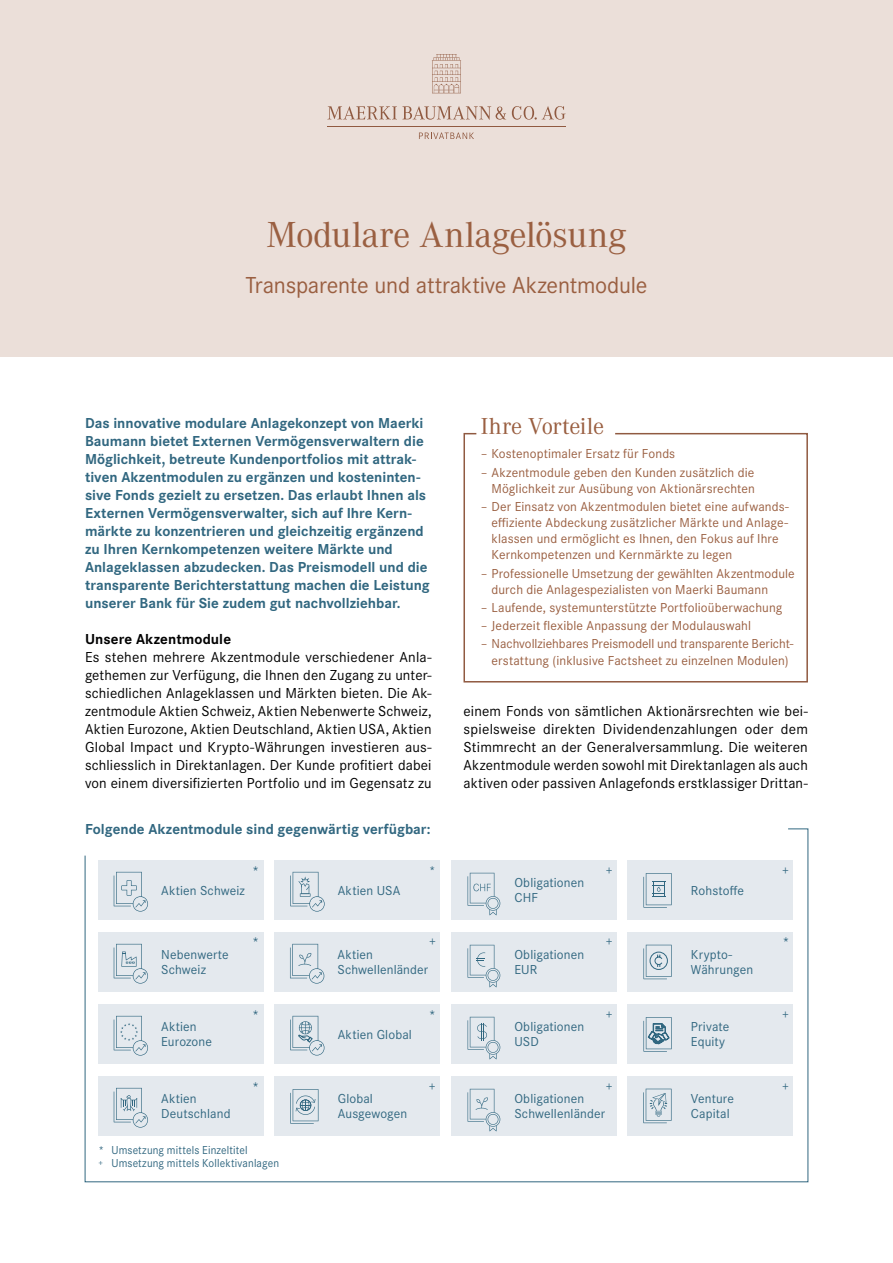
<style>
.page{position:relative;width:893px;height:1263px;background:#fff}
.page>*{position:absolute;margin:0;border:0;box-sizing:border-box;transform-origin:0 0}
.Headline_25pt_CorA_R{font:37.5px "Corporate A";letter-spacing:-.01em;color:#9a5f41}
.Headline_25pt_CorA_R-2{font:24px "Corporate S";letter-spacing:-.01em;color:#9a5f41}
.CorpA_16pt_bronze{font:24px "Corporate A";letter-spacing:-.005em;color:#9a5f41}
.Lauftext_10pt_CorS_R{font:15px/18px "Corporate S";letter-spacing:.01em;color:#000001;text-align:justify}
.Lead_10pt_CorS_Bold{font:700 15px/18px "Corporate S";color:#316780}
.Bold_blau{font:700 15px "Corporate S";color:#316780}
.Lauftext_10pt_CorS_R-2{font:700 15px "Corporate S";letter-spacing:.01em;color:#000001}
.Stern{font:15px "Corporate S";color:#316780;scale:.95 1}
.Kasten_EZ_2_5{font:13.5px/16.2px "Corporate S";letter-spacing:.01em;color:#9a5f41}
.Kaste_copy_9pt_ZaB_1{font:13.5px/15px "Corporate S";letter-spacing:.01em;color:#316780}
.Kaste_copy_9pt_ZaB_1-2{font:13.5px "Corporate S";letter-spacing:.01em;color:#316780;scale:.95 1}
.t1{font:12px "Corporate S";letter-spacing:.015em;color:#316780;scale:.95 1}
.s1{font-size:9px}
</style>
<div class="page">
<div style="left:0;top:0;width:893px;height:356px;background:#ebdfd9"></div>
<hr style="left:327px;top:126px;width:239px;height:1px;background:#905a41">
<svg style="left:327px;top:106px;width:179px;height:14px"></svg>
<svg style="left:512px;top:106px;width:54px;height:14px"></svg>
<svg style="left:432px;top:54px;width:29px;height:39px"></svg>
<svg style="left:419px;top:132px;width:55px;height:7px"></svg>
<svg style="left:84px;top:828px;width:725px;height:354px"></svg>
<svg style="left:463px;top:432px;width:345px;height:251px"></svg>
<div style="left:98px;top:860px;width:166px;height:60px;background:#e4e9ee"></div>
<svg style="left:114px;top:872px;width:34px;height:39px"></svg>
<div style="left:451px;top:860px;width:166px;height:60px;background:#e4e9ee"></div>
<svg style="left:468px;top:873px;width:32px;height:42px"></svg>
<div style="left:274px;top:1076px;width:166px;height:60px;background:#e4e9ee"></div>
<svg style="left:290px;top:1089px;width:28px;height:35px"></svg>
<div style="left:451px;top:932px;width:166px;height:60px;background:#e4e9ee"></div>
<svg style="left:468px;top:945px;width:32px;height:42px"></svg>
<div style="left:628px;top:860px;width:165px;height:60px;background:#e4e9ee"></div>
<svg style="left:643px;top:873px;width:29px;height:35px"></svg>
<div style="left:98px;top:1076px;width:166px;height:60px;background:#e4e9ee"></div>
<svg style="left:114px;top:1088px;width:34px;height:39px"></svg>
<div style="left:451px;top:1004px;width:166px;height:60px;background:#e4e9ee"></div>
<svg style="left:468px;top:1017px;width:32px;height:42px"></svg>
<div style="left:98px;top:932px;width:166px;height:60px;background:#e4e9ee"></div>
<svg style="left:114px;top:944px;width:34px;height:39px"></svg>
<div style="left:274px;top:860px;width:166px;height:60px;background:#e4e9ee"></div>
<div style="left:451px;top:1076px;width:166px;height:60px;background:#e4e9ee"></div>
<svg style="left:468px;top:1089px;width:32px;height:42px"></svg>
<div style="left:274px;top:932px;width:166px;height:60px;background:#e4e9ee"></div>
<svg style="left:290px;top:944px;width:34px;height:39px"></svg>
<div style="left:98px;top:1004px;width:166px;height:60px;background:#e4e9ee"></div>
<svg style="left:114px;top:1016px;width:34px;height:39px"></svg>
<div style="left:274px;top:1004px;width:166px;height:60px;background:#e4e9ee"></div>
<svg style="left:290px;top:1016px;width:34px;height:39px"></svg>
<div style="left:628px;top:932px;width:165px;height:59px;background:#e4e9ee"></div>
<div style="left:628px;top:1004px;width:165px;height:60px;background:#e4e9ee"></div>
<div style="left:628px;top:1076px;width:165px;height:60px;background:#e4e9ee"></div>
<svg style="left:643px;top:945px;width:29px;height:34px"></svg>
<svg style="left:643px;top:1017px;width:29px;height:35px"></svg>
<svg style="left:643px;top:1089px;width:29px;height:34px"></svg>
<svg style="left:290px;top:872px;width:35px;height:39px"></svg>
<p class="Headline_25pt_CorA_R" style="left:266px;top:214px;width:362px">Modulare Anlagelösung</p>
<p class="Headline_25pt_CorA_R-2" style="left:245px;top:272px;width:404px">Transparente und attraktive Akzentmodule</p>
<p class="Lead_10pt_CorS_Bold" style="left:85px;top:414px;width:346px">Das innovative modulare Anlagekonzept von Maerki Baumann bietet Externen Vermögensverwaltern die Möglichkeit, betreute Kundenportfolios mit attrak&shy;tiven Akzentmodulen zu ergänzen und kosteninten&shy;sive Fonds gezielt zu ersetzen. Das erlaubt Ihnen als Externen Vermögensverwalter, sich auf Ihre Kern&shy;märkte zu konzentrieren und gleichzeitig ergänzend zu Ihren Kernkompetenzen weitere Märkte und Anlageklassen abzudecken. Das Preismodell und die transparente Berichterstattung machen die Leistung unserer Bank für Sie zudem gut nachvollziehbar.</p>
<p class="Lauftext_10pt_CorS_R-2" style="left:85px;top:630px;width:148px">Unsere Akzentmodule</p>
<p class="Lauftext_10pt_CorS_R" style="left:85px;top:648px;width:348px">Es stehen mehrere Akzentmodule verschiedener Anla&shy;gethemen zur Verfügung, die Ihnen den Zugang zu unter&shy;schiedlichen Anlageklassen und Märkten bieten. Die Ak&shy;zentmodule Aktien Schweiz, Aktien Nebenwerte Schweiz, Aktien Eurozone, Aktien Deutschland, Aktien USA, Aktien Global Impact und Krypto-Währungen investieren aus&shy;schliesslich in Direktanlagen. Der Kunde profitiert dabei von einem diversifizierten Portfolio und im Gegensatz zu</p>
<p class="Bold_blau" style="left:85px;top:821px;width:347px">Folgende Akzentmodule sind gegenwärtig verfügbar:</p>
<p class="CorpA_16pt_bronze" style="left:481px;top:412px;width:125px">Ihre Vorteile</p>
<p class="Kasten_EZ_2_5" style="left:481px;top:446px;width:196px">– Kostenoptimaler Ersatz für Fonds</p>
<p class="Kasten_EZ_2_5" style="left:481px;top:464px;width:276px;text-align:right">– Akzentmodule geben den Kunden zusätzlich die<br>Möglichkeit zur Ausübung von Aktionärsrechten</p>
<p class="Kasten_EZ_2_5" style="left:492px;top:498px;width:299px;text-indent:-11px">– Der Einsatz von Akzentmodulen bietet eine aufwands&shy;effiziente Abdeckung zusätzlicher Märkte und Anlage&shy;klassen und ermöglicht es Ihnen, den Fokus auf Ihre Kernkompetenzen und Kernmärkte zu legen</p>
<p class="Kasten_EZ_2_5" style="left:492px;top:565px;width:305px;text-indent:-11px">– Professionelle Umsetzung der gewählten Akzentmodule durch die Anlagespezialisten von Maerki Baumann</p>
<p class="Kasten_EZ_2_5" style="left:481px;top:599px;width:303px">– Laufende, systemunterstützte Portfolioüberwachung</p>
<p class="Kasten_EZ_2_5" style="left:481px;top:618px;width:272px">– Jederzeit flexible Anpassung der Modulauswahl</p>
<p class="Kasten_EZ_2_5" style="left:481px;top:636px;width:314px;text-align:center">– Nachvollziehbares Preismodell und transparente Bericht&shy;erstattung (inklusive Factsheet zu einzelnen Modulen)</p>
<p class="Lauftext_10pt_CorS_R" style="left:463px;top:702px;width:346px">einem Fonds von sämtlichen Aktionärsrechten wie bei&shy;spielsweise direkten Dividendenzahlungen oder dem Stimmrecht an der Generalversammlung. Die weiteren Akzentmodule werden sowohl mit Direktanlagen als auch aktiven oder passiven Anlagefonds erstklassiger Drittan-</p>
<p class="Kaste_copy_9pt_ZaB_1" style="left:161px;top:883px;width:85px">Aktien Schweiz</p>
<p class="Kaste_copy_9pt_ZaB_1-2" style="left:429px;top:862px;width:8px">*</p>
<p class="Stern" style="left:252px;top:862px;width:9px">*</p>
<p class="Kaste_copy_9pt_ZaB_1-2" style="left:606px;top:862px;width:9px">+</p>
<p class="Kaste_copy_9pt_ZaB_1-2" style="left:782px;top:862px;width:9px">+</p>
<p class="Kaste_copy_9pt_ZaB_1" style="left:338px;top:883px;width:64px">Aktien USA</p>
<p class="Kaste_copy_9pt_ZaB_1" style="left:514px;top:875px;width:71px">Obligationen</p>
<p class="Kaste_copy_9pt_ZaB_1" style="left:514px;top:890px;width:25px">CHF</p>
<p class="Kaste_copy_9pt_ZaB_1" style="left:691px;top:883px;width:55px">Rohstoffe</p>
<p class="Stern" style="left:252px;top:934px;width:9px">*</p>
<p class="Kaste_copy_9pt_ZaB_1-2" style="left:429px;top:934px;width:9px">+</p>
<p class="Kaste_copy_9pt_ZaB_1-2" style="left:606px;top:934px;width:9px">+</p>
<p class="Stern" style="left:782px;top:934px;width:9px">*</p>
<p class="Kaste_copy_9pt_ZaB_1" style="left:161px;top:947px;width:69px">Nebenwerte</p>
<p class="Kaste_copy_9pt_ZaB_1" style="left:161px;top:962px;width:46px">Schweiz</p>
<p class="Kaste_copy_9pt_ZaB_1" style="left:337px;top:947px;width:37px">Aktien</p>
<p class="Kaste_copy_9pt_ZaB_1" style="left:337px;top:962px;width:92px">Schwellenländer</p>
<p class="Kaste_copy_9pt_ZaB_1" style="left:514px;top:947px;width:71px">Obligationen</p>
<p class="Kaste_copy_9pt_ZaB_1" style="left:514px;top:962px;width:24px">EUR</p>
<p class="Kaste_copy_9pt_ZaB_1" style="left:691px;top:947px;width:64px">Krypto-<br>Währungen</p>
<p class="Stern" style="left:252px;top:1006px;width:9px">*</p>
<p class="Stern" style="left:429px;top:1006px;width:9px">*</p>
<p class="Kaste_copy_9pt_ZaB_1-2" style="left:606px;top:1006px;width:9px">+</p>
<p class="Kaste_copy_9pt_ZaB_1-2" style="left:782px;top:1006px;width:9px">+</p>
<p class="Kaste_copy_9pt_ZaB_1" style="left:161px;top:1019px;width:37px">Aktien</p>
<p class="Kaste_copy_9pt_ZaB_1" style="left:161px;top:1034px;width:52px">Eurozone</p>
<p class="Kaste_copy_9pt_ZaB_1" style="left:338px;top:1027px;width:76px">Aktien Global</p>
<p class="Kaste_copy_9pt_ZaB_1" style="left:514px;top:1019px;width:71px">Obligationen</p>
<p class="Kaste_copy_9pt_ZaB_1" style="left:514px;top:1034px;width:26px">USD</p>
<p class="Kaste_copy_9pt_ZaB_1" style="left:691px;top:1019px;width:40px">Private</p>
<p class="Kaste_copy_9pt_ZaB_1" style="left:691px;top:1034px;width:36px">Equity</p>
<p class="Stern" style="left:252px;top:1078px;width:9px">*</p>
<p class="Kaste_copy_9pt_ZaB_1-2" style="left:429px;top:1078px;width:9px">+</p>
<p class="Kaste_copy_9pt_ZaB_1-2" style="left:606px;top:1078px;width:9px">+</p>
<p class="Kaste_copy_9pt_ZaB_1-2" style="left:782px;top:1078px;width:9px">+</p>
<p class="Kaste_copy_9pt_ZaB_1" style="left:161px;top:1091px;width:37px">Aktien</p>
<p class="Kaste_copy_9pt_ZaB_1" style="left:161px;top:1106px;width:71px">Deutschland</p>
<p class="Kaste_copy_9pt_ZaB_1" style="left:338px;top:1091px;width:37px">Global</p>
<p class="Kaste_copy_9pt_ZaB_1" style="left:338px;top:1106px;width:71px">Ausgewogen</p>
<p class="Kaste_copy_9pt_ZaB_1" style="left:514px;top:1091px;width:71px">Obligationen</p>
<p class="Kaste_copy_9pt_ZaB_1" style="left:514px;top:1106px;width:92px">Schwellenländer</p>
<p class="Kaste_copy_9pt_ZaB_1" style="left:691px;top:1091px;width:45px">Venture</p>
<p class="Kaste_copy_9pt_ZaB_1" style="left:691px;top:1106px;width:40px">Capital</p>
<p class="t1" style="left:99px;top:1143px;width:158px">* Umsetzung mittels Einzeltitel</p>
<p class="t1" style="left:99px;top:1156px;width:192px"><span class="s1">+</span> Umsetzung mittels Kollektivanlagen</p>
</div>
